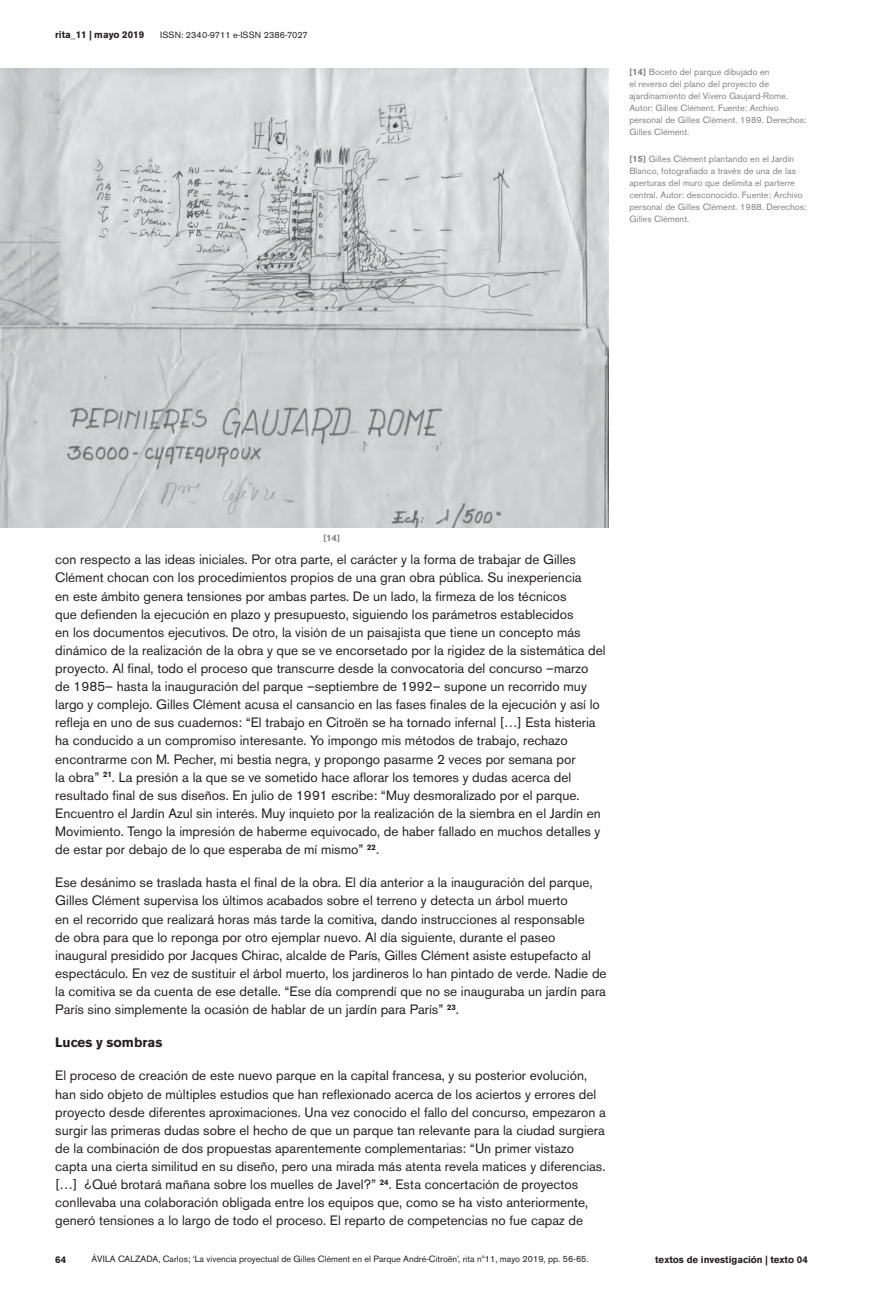
<style>
.page{position:relative;width:876px;height:1302px;background:#fff}
.page>*{position:absolute;margin:0;border:0;box-sizing:border-box;transform-origin:0 0}
.t1{font:13.5px/18.1px "Akzidenz Grotesk BE";color:#231f20}
.t2{font:700 13.5px "Akzidenz Grotesk BE";color:#231f20}
.t3{font:700 9.75px "Akzidenz Grotesk BE";color:#231f20}
.t4{font:9px/12px "Akzidenz Grotesk BE";letter-spacing:.01em;color:#808285}
.t5{font:9px "Akzidenz Grotesk BE";color:#231f20}
.t6{font:9px "Akzidenz Grotesk BE";letter-spacing:.02em;color:#231f20}
.t7{font:700 9px "Akzidenz Grotesk BE";color:#808285}
.s1{font-weight:700}
</style>
<div class="page">
<img style="left:0;top:68px;width:608px;height:459px">
<p class="t3" style="left:55px;top:29px;width:90px">rita_11 | mayo 2019</p>
<p class="t6" style="left:160px;top:30px;width:149px">ISSN: 2340-9711 e-ISSN 2386-7027</p>
<p class="t4" style="left:629px;top:66px;width:179px"><span class="s1">[14]</span> Boceto del parque dibujado en<br>el reverso del plano del proyecto de ajardinamiento del Vivero Gaujard-Rome.<br>Autor: Gilles Clément. Fuente: Archivo personal de Gilles Clément. 1989. Derechos:<br>Gilles Clément.</p>
<p class="t4" style="left:629px;top:153px;width:179px"><span class="s1">[15]</span> Gilles Clément plantando en el Jardín Blanco, fotografiado a través de una de las aperturas del muro que delimita el parterre central. Autor: desconocido. Fuente: Archivo personal de Gilles Clément. 1988. Derechos:<br>Gilles Clément.</p>
<p class="t7" style="left:323px;top:532px;width:18px">[14]</p>
<p class="t1" style="left:55px;top:550px;width:552px">con respecto a las ideas iniciales. Por otra parte, el carácter y la forma de trabajar de Gilles Clément chocan con los procedimientos propios de una gran obra pública. Su inexperiencia<br>en este ámbito genera tensiones por ambas partes. De un lado, la firmeza de los técnicos<br>que defienden la ejecución en plazo y presupuesto, siguiendo los parámetros establecidos<br>en los documentos ejecutivos. De otro, la visión de un paisajista que tiene un concepto más dinámico de la realización de la obra y que se ve encorsetado por la rigidez de la sistemática del proyecto. Al final, todo el proceso que transcurre desde la convocatoria del concurso –marzo de 1985– hasta la inauguración del parque –septiembre de 1992– supone un recorrido muy largo y complejo. Gilles Clément acusa el cansancio en las fases finales de la ejecución y así lo refleja en uno de sus cuadernos: “El trabajo en Citroën se ha tornado infernal […] Esta histeria ha conducido a un compromiso interesante. Yo impongo mis métodos de trabajo, rechazo encontrarme con M. Pecher, mi bestia negra, y propongo pasarme 2 veces por semana por<br>la obra” <sup>21</sup>. La presión a la que se ve sometido hace aflorar los temores y dudas acerca del resultado final de sus diseños. En julio de 1991 escribe: “Muy desmoralizado por el parque.<br>Encuentro el Jardín Azul sin interés. Muy inquieto por la realización de la siembra en el Jardín en Movimiento. Tengo la impresión de haberme equivocado, de haber fallado en muchos detalles y de estar por debajo de lo que esperaba de mí mismo” <sup>22</sup>.</p>
<p class="t1" style="left:55px;top:873px;width:553px">Ese desánimo se traslada hasta el final de la obra. El día anterior a la inauguración del parque, Gilles Clément supervisa los últimos acabados sobre el terreno y detecta un árbol muerto<br>en el recorrido que realizará horas más tarde la comitiva, dando instrucciones al responsable<br>de obra para que lo reponga por otro ejemplar nuevo. Al día siguiente, durante el paseo inaugural presidido por Jacques Chirac, alcalde de París, Gilles Clément asiste estupefacto al espectáculo. En vez de sustituir el árbol muerto, los jardineros lo han pintado de verde. Nadie de la comitiva se da cuenta de ese detalle. “Ese día comprendí que no se inauguraba un jardín para París sino simplemente la ocasión de hablar de un jardín para París” <sup>23</sup>.</p>
<p class="t2" style="left:55px;top:1034px;width:109px">Luces y sombras</p>
<p class="t1" style="left:55px;top:1066px;width:552px">El proceso de creación de este nuevo parque en la capital francesa, y su posterior evolución, han sido objeto de múltiples estudios que han reflexionado acerca de los aciertos y errores del proyecto desde diferentes aproximaciones. Una vez conocido el fallo del concurso, empezaron a surgir las primeras dudas sobre el hecho de que un parque tan relevante para la ciudad surgiera de la combinación de dos propuestas aparentemente complementarias: “Un primer vistazo capta una cierta similitud en su diseño, pero una mirada más atenta revela matices y diferencias. […] ¿Qué brotará mañana sobre los muelles de Javel?” <sup>24</sup>. Esta concertación de proyectos conllevaba una colaboración obligada entre los equipos que, como se ha visto anteriormente, generó tensiones a lo largo de todo el proceso. El reparto de competencias no fue capaz de</p>
<p class="t3" style="left:55px;top:1253px;width:13px">64</p>
<p class="t5" style="left:91px;top:1253px;width:499px">ÁVILA CALZADA, Carlos; ‘La vivencia proyectual de Gilles Clément en el Parque André-Citroën’, rita nº11, mayo 2019, pp. 56-65.</p>
<p class="t3" style="left:655px;top:1253px;width:154px">textos de investigación | texto 04</p>
</div>
